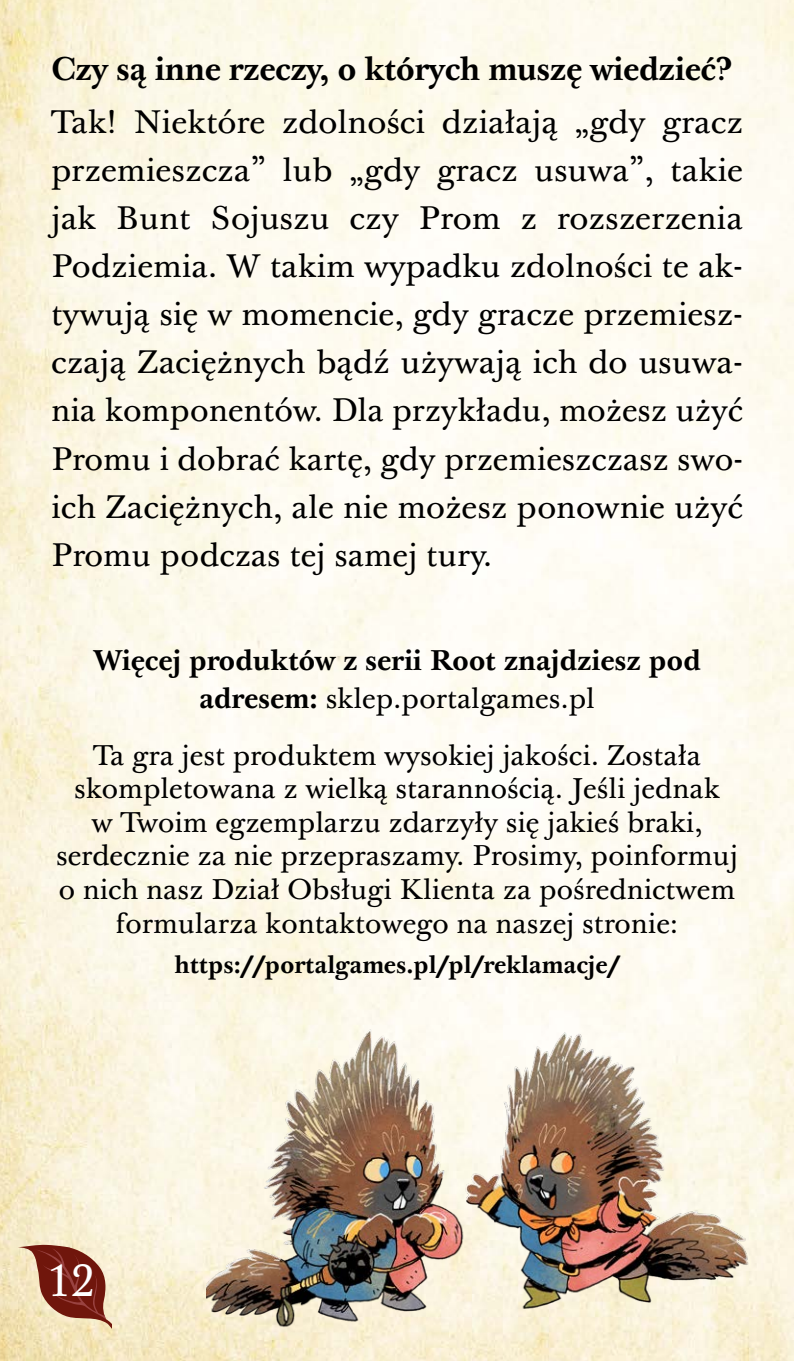
<style>
.page{position:relative;width:794px;height:1361px;background:#fff}
.page>*{position:absolute;margin:0;border:0;box-sizing:border-box;transform-origin:0 0}
.t1{font:44px "Baskerville Ten Pro";color:#fff}
.Answer{font:32px/48px "Baskerville Ten Pro";color:#000;text-align:justify}
.Question{font:700 32px "Baskerville Ten Pro";letter-spacing:-.01em;color:#000}
.Card_Text{font:28px/33.6px "Baskerville Ten Pro";color:#000;text-align:center}
.Card_Text-2{font:700 28px/38.4px "Baskerville Ten Pro";color:#000;text-align:center}
.Card_Text-3{font:700 24px "Baskerville Ten Pro";color:#000}
.s1{font-weight:400}
</style>
<div class="page">
<svg style="left:18px;top:1245px;width:94px;height:87px;background:#b27e67"></svg>
<img style="left:443px;top:1011px;width:321px;height:340px">
<img style="left:206px;top:1007px;width:286px;height:325px">
<p class="Question" style="left:51px;top:49px;width:682px">Czy są inne rzeczy, o których muszę wiedzieć?</p>
<p class="Answer" style="left:51px;top:100px;width:693px">Tak! Niektóre zdolności działają „gdy gracz przemieszcza” lub „gdy gracz usuwa”, takie jak Bunt Sojuszu czy Prom z rozszerzenia Podziemia. W takim wypadku zdolności te ak&shy;tywują się w momencie, gdy gracze przemiesz&shy;czają Zaciężnych bądź używają ich do usuwa&shy;nia komponentów. Dla przykładu, możesz użyć Promu i dobrać kartę, gdy przemieszczasz swo&shy;ich Zaciężnych, ale nie możesz ponownie użyć Promu podczas tej samej tury.</p>
<p class="Card_Text-2" style="left:93px;top:642px;width:609px">Więcej produktów z serii Root znajdziesz pod adresem: <span class="s1">sklep.portalgames.pl</span></p>
<p class="Card_Text" style="left:56px;top:739px;width:683px">Ta gra jest produktem wysokiej jakości. Została skompletowana z wielką starannością. Jeśli jednak<br>w Twoim egzemplarzu zdarzyły się jakieś braki, serdecznie za nie przepraszamy. Prosimy, poinformuj o nich nasz Dział Obsługi Klienta za pośrednictwem formularza kontaktowego na naszej stronie:</p>
<p class="Card_Text-3" style="left:174px;top:950px;width:447px">https://portalgames.pl/pl/reklamacje/</p>
<p class="t1" style="left:48px;top:1255px;width:47px">12</p>
</div>
